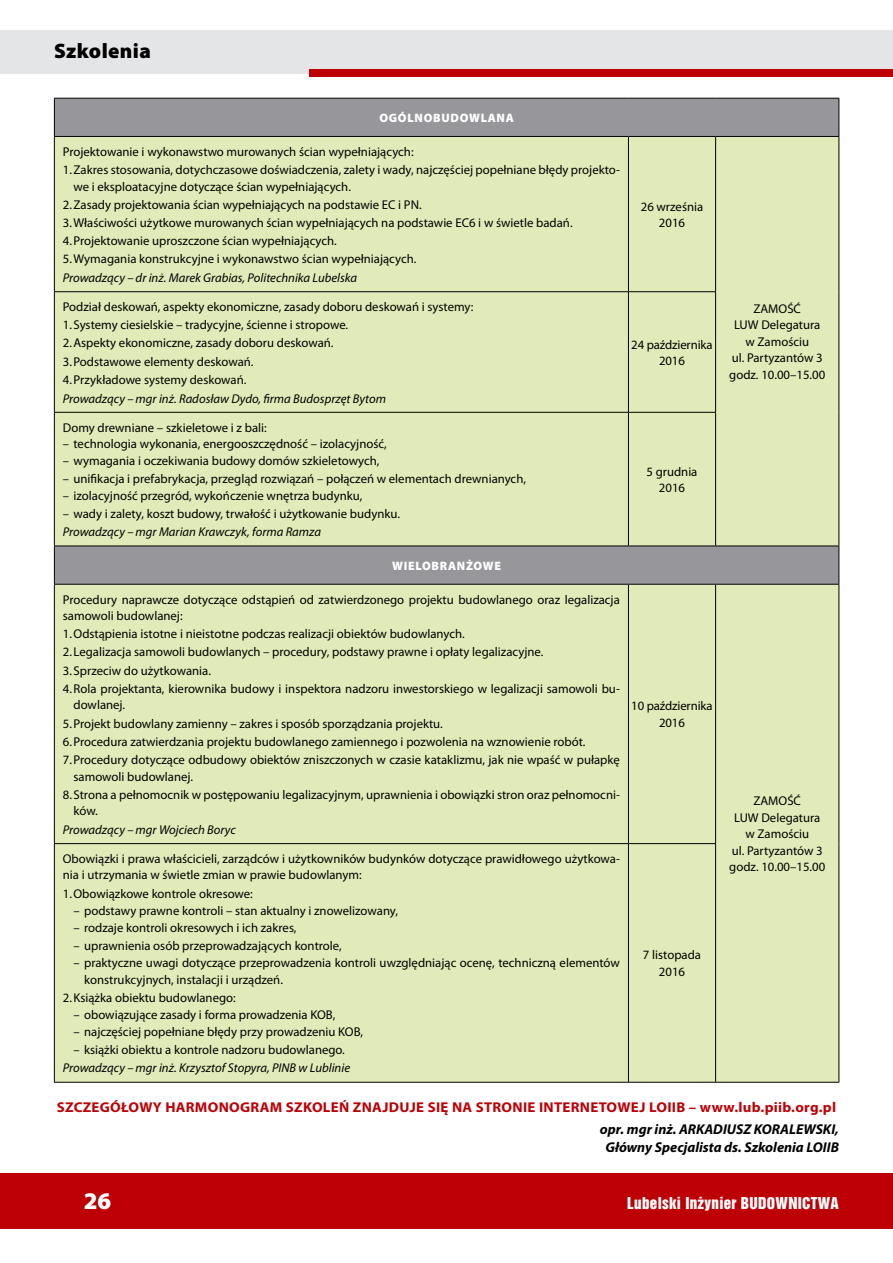
<style>
.page{position:relative;width:893px;height:1263px;background:#fff}
.page>*{position:absolute;margin:0;border:0;box-sizing:border-box;transform-origin:0 0}
.t1{font:900 24px "Myriad Pro";color:#fff}
.t2{font:900 21px "Myriad Pro";letter-spacing:.02em;color:#000}
.t3{font:15px "Switzerland Inserat";letter-spacing:.02em;color:#fff}
.t4{font:700 14.25px "Myriad Pro";letter-spacing:.02em;color:#bc0006;scale:1.04 1}
.t5{font:italic 700 14.25px/18px "Myriad Pro";color:#000;text-align:center}
.t6{font:12.75px/16.5px "Myriad Pro";color:#000}
.t7{font:italic 12.75px/18.6px "Myriad Pro";color:#000}
.t8{font:900 12.3px "Myriad Pro";color:#fff}
.s1{font-style:italic}
.s2{font-style:normal}
</style>
<div class="page">
<div style="left:0;top:30px;width:893px;height:43px;background:#e3e5e6"></div>
<div style="left:0;top:1173px;width:893px;height:55px;background:#bc0006"></div>
<div style="left:309px;top:70px;width:584px;height:7px;background:#bc0006"></div>
<div style="left:55px;top:99px;width:783px;height:37px;background:#97979b"></div>
<div style="left:55px;top:137px;width:783px;height:945px;background:#e1ebb9"></div>
<hr style="left:716px;top:136px;width:123px;height:1px;background:#000">
<hr style="left:715px;top:137px;width:1px;height:154px;background:#000">
<hr style="left:715px;top:292px;width:1px;height:120px;background:#000">
<hr style="left:715px;top:413px;width:1px;height:133px;background:#000">
<hr style="left:716px;top:546px;width:123px;height:1px;background:#000">
<hr style="left:716px;top:584px;width:123px;height:1px;background:#000">
<hr style="left:715px;top:585px;width:1px;height:258px;background:#000">
<hr style="left:715px;top:844px;width:1px;height:238px;background:#000">
<hr style="left:54px;top:98px;width:574px;height:1px;background:#000">
<hr style="left:54px;top:99px;width:1px;height:37px;background:#000">
<hr style="left:628px;top:98px;width:88px;height:1px;background:#000">
<hr style="left:716px;top:98px;width:123px;height:1px;background:#000">
<hr style="left:838px;top:99px;width:1px;height:37px;background:#000">
<hr style="left:54px;top:136px;width:574px;height:1px;background:#000">
<hr style="left:54px;top:137px;width:1px;height:154px;background:#000">
<hr style="left:628px;top:136px;width:88px;height:1px;background:#000">
<hr style="left:628px;top:137px;width:1px;height:154px;background:#000">
<hr style="left:838px;top:137px;width:1px;height:155px;background:#000">
<hr style="left:838px;top:292px;width:1px;height:120px;background:#000">
<hr style="left:838px;top:412px;width:1px;height:134px;background:#000">
<hr style="left:54px;top:291px;width:574px;height:1px;background:#000">
<hr style="left:54px;top:292px;width:1px;height:120px;background:#000">
<hr style="left:628px;top:291px;width:88px;height:1px;background:#000">
<hr style="left:628px;top:292px;width:1px;height:120px;background:#000">
<hr style="left:54px;top:412px;width:574px;height:1px;background:#000">
<hr style="left:54px;top:413px;width:1px;height:133px;background:#000">
<hr style="left:628px;top:412px;width:88px;height:1px;background:#000">
<hr style="left:628px;top:413px;width:1px;height:133px;background:#000">
<hr style="left:54px;top:546px;width:574px;height:1px;background:#000">
<hr style="left:54px;top:546px;width:1px;height:38px;background:#000">
<hr style="left:628px;top:546px;width:88px;height:1px;background:#000">
<hr style="left:838px;top:546px;width:1px;height:38px;background:#000">
<hr style="left:54px;top:584px;width:574px;height:1px;background:#000">
<hr style="left:54px;top:585px;width:1px;height:258px;background:#000">
<hr style="left:628px;top:584px;width:88px;height:1px;background:#000">
<hr style="left:628px;top:585px;width:1px;height:258px;background:#000">
<hr style="left:838px;top:585px;width:1px;height:259px;background:#000">
<hr style="left:838px;top:844px;width:1px;height:238px;background:#000">
<hr style="left:54px;top:843px;width:574px;height:1px;background:#000">
<hr style="left:54px;top:844px;width:1px;height:238px;background:#000">
<hr style="left:628px;top:843px;width:88px;height:1px;background:#000">
<hr style="left:628px;top:844px;width:1px;height:238px;background:#000">
<hr style="left:54px;top:1082px;width:574px;height:1px;background:#000">
<hr style="left:628px;top:1082px;width:88px;height:1px;background:#000">
<hr style="left:716px;top:1082px;width:123px;height:1px;background:#000">
<h2 class="t2" style="left:54px;top:39px;width:99px">SZKOLENIA</h2>
<p class="t8" style="left:379px;top:111px;width:20px">OGÓLNOBUDOWLANA</p>
<p class="t6" style="left:63px;top:142px;width:559px;line-height:18.1px">Projektowanie i wykonawstwo murowanych ścian wypełniających:<br>1.Zakres stosowania, dotychczasowe doświadczenia, zalety i wady, najczęściej popełniane błędy projekto-</p>
<p class="t6" style="left:63px;top:177px;width:511px;line-height:18.3px;text-indent:11px">we i eksploatacyjne dotyczące ścian wypełniających.<br>2.Zasady projektowania ścian wypełniających na podstawie EC i PN.<br>3.Właściwości użytkowe murowanych ścian wypełniających na podstawie EC6 i w świetle badań.<br>4.Projektowanie uproszczone ścian wypełniających.<br>5.Wymagania konstrukcyjne i wykonawstwo ścian wypełniających.<br><span class="s1">Prowadzący</span> – <span class="s1">dr inż. Marek Grabias, Politechnika Lubelska</span></p>
<p class="t6" style="left:63px;top:297px;width:412px;line-height:18.3px">Podział deskowań, aspekty ekonomiczne, zasady doboru deskowań i systemy:<br>1.Systemy ciesielskie – tradycyjne, ścienne i stropowe.<br>2.Aspekty ekonomiczne, zasady doboru deskowań.<br>3.Podstawowe elementy deskowań.<br>4.Przykładowe systemy deskowań.<br><span class="s1">Prowadzący</span> – <span class="s1">mgr inż. Radosław Dydo, firma Budosprzęt Bytom</span></p>
<p class="t6" style="left:63px;top:419px;width:205px">Domy drewniane – szkieletowe i z bali:</p>
<p class="t6" style="left:63px;top:435px;width:325px">– technologia wykonania, energooszczędność – izolacyjność,</p>
<p class="t6" style="left:63px;top:453px;width:318px">– wymagania i oczekiwania budowy domów szkieletowych,</p>
<p class="t6" style="left:63px;top:470px;width:465px">– unifikacja i prefabrykacja, przegląd rozwiązań – połączeń w elementach drewnianych,</p>
<p class="t6" style="left:63px;top:487px;width:301px">– izolacyjność przegród, wykończenie wnętrza budynku,</p>
<p class="t6" style="left:63px;top:504px;width:339px;line-height:18.6px">– wady i zalety, koszt budowy, trwałość i użytkowanie budynku.<br><span class="s1">Prowadzący</span> – <span class="s1">mgr Marian Krawczyk, forma Ramza</span></p>
<p class="t8" style="left:392px;top:558px;width:21px">WIELOBRANŻOWE</p>
<p class="t6" style="left:63px;top:591px;width:558px">Procedury naprawcze dotyczące odstąpień od zatwierdzonego projektu budowlanego oraz legalizacja samowoli budowlanej:</p>
<p class="t6" style="left:63px;top:625px;width:558px;line-height:18.1px">1.Odstąpienia istotne i nieistotne podczas realizacji obiektów budowlanych.<br>2.Legalizacja samowoli budowlanych – procedury, podstawy prawne i opłaty legalizacyjne.<br>3.Sprzeciw do użytkowania.<br>4.Rola projektanta, kierownika budowy i inspektora nadzoru inwestorskiego w legalizacji samowoli bu-</p>
<p class="t6" style="left:63px;top:696px;width:558px;line-height:18.1px;text-indent:11px">dowlanej.<br>5.Projekt budowlany zamienny – zakres i sposób sporządzania projektu.<br>6.Procedura zatwierdzania projektu budowlanego zamiennego i pozwolenia na wznowienie robót.<br>7.Procedury dotyczące odbudowy obiektów zniszczonych w czasie kataklizmu, jak nie wpaść w pułapkę</p>
<p class="t6" style="left:63px;top:767px;width:559px;line-height:18.1px;text-indent:11px">samowoli budowlanej.<br>8.Strona a pełnomocnik w postępowaniu legalizacyjnym, uprawnienia i obowiązki stron oraz pełnomocni-</p>
<p class="t7" style="left:63px;top:801px;width:174px;text-indent:11px"><span class="s2">ków.<br></span>Prowadzący <span class="s2">–</span> mgr Wojciech Boryc</p>
<p class="t6" style="left:63px;top:850px;width:559px">Obowiązki i prawa właścicieli, zarządców i użytkowników budynków dotyczące prawidłowego użytkowa&shy;nia i utrzymania w świetle zmian w prawie budowlanym:</p>
<p class="t6" style="left:63px;top:885px;width:192px">1.Obowiązkowe kontrole okresowe:</p>
<p class="t6" style="left:74px;top:902px;width:326px">– podstawy prawne kontroli – stan aktualny i znowelizowany,</p>
<p class="t6" style="left:74px;top:920px;width:225px">– rodzaje kontroli okresowych i ich zakres,</p>
<p class="t6" style="left:74px;top:937px;width:270px">– uprawnienia osób przeprowadzających kontrole,</p>
<p class="t6" style="left:84px;top:954px;width:537px;text-indent:-11px">– praktyczne uwagi dotyczące przeprowadzenia kontroli uwzględniając ocenę, techniczną elementów konstrukcyjnych, instalacji i urządzeń.</p>
<p class="t6" style="left:63px;top:989px;width:174px">2.Książka obiektu budowlanego:</p>
<p class="t6" style="left:74px;top:1006px;width:263px">– obowiązujące zasady i forma prowadzenia KOB,</p>
<p class="t6" style="left:74px;top:1024px;width:291px">– najczęściej popełniane błędy przy prowadzeniu KOB,</p>
<p class="t7" style="left:63px;top:1040px;width:289px;text-align:center"><span class="s2">– książki obiektu a kontrole nadzoru budowlanego.<br></span>Prowadzący <span class="s2">–</span> mgr inż. Krzysztof Stopyra, PINB w Lublinie</p>
<p class="t6" style="left:641px;top:198px;width:64px;text-align:center">26 września<br>2016</p>
<p class="t6" style="left:631px;top:336px;width:83px;text-align:center">24 października<br>2016</p>
<p class="t6" style="left:647px;top:463px;width:52px;text-align:center">5 grudnia<br>2016</p>
<p class="t6" style="left:631px;top:698px;width:83px;text-align:center">10 października<br>2016</p>
<p class="t6" style="left:643px;top:947px;width:60px;text-align:center">7 listopada<br>2016</p>
<p class="t6" style="left:729px;top:300px;width:98px;text-align:center">ZAMOŚĆ<br>LUW Delegatura w Zamościu<br>ul. Partyzantów 3 godz. 10.00–15.00</p>
<p class="t6" style="left:729px;top:792px;width:98px;text-align:center">ZAMOŚĆ<br>LUW Delegatura w Zamościu<br>ul. Partyzantów 3 godz. 10.00–15.00</p>
<p class="t4" style="left:57px;top:1098px;width:751px">SZCZEGÓŁOWY HARMONOGRAM SZKOLEŃ ZNAJDUJE SIĘ NA STRONIE INTERNETOWEJ LOIIB – www.lub.piib.org.pl</p>
<p class="t5" style="left:600px;top:1120px;width:241px">opr. mgr inż. ARKADIUSZ KORALEWSKI,<br>Główny Specjalista ds. Szkolenia LOIIB</p>
<h1 class="t1" style="left:84px;top:1187px;width:29px">26</h1>
<p class="t3" style="left:627px;top:1194px;width:213px">Lubelski Inżynier BUDOWNICTWA</p>
</div>
